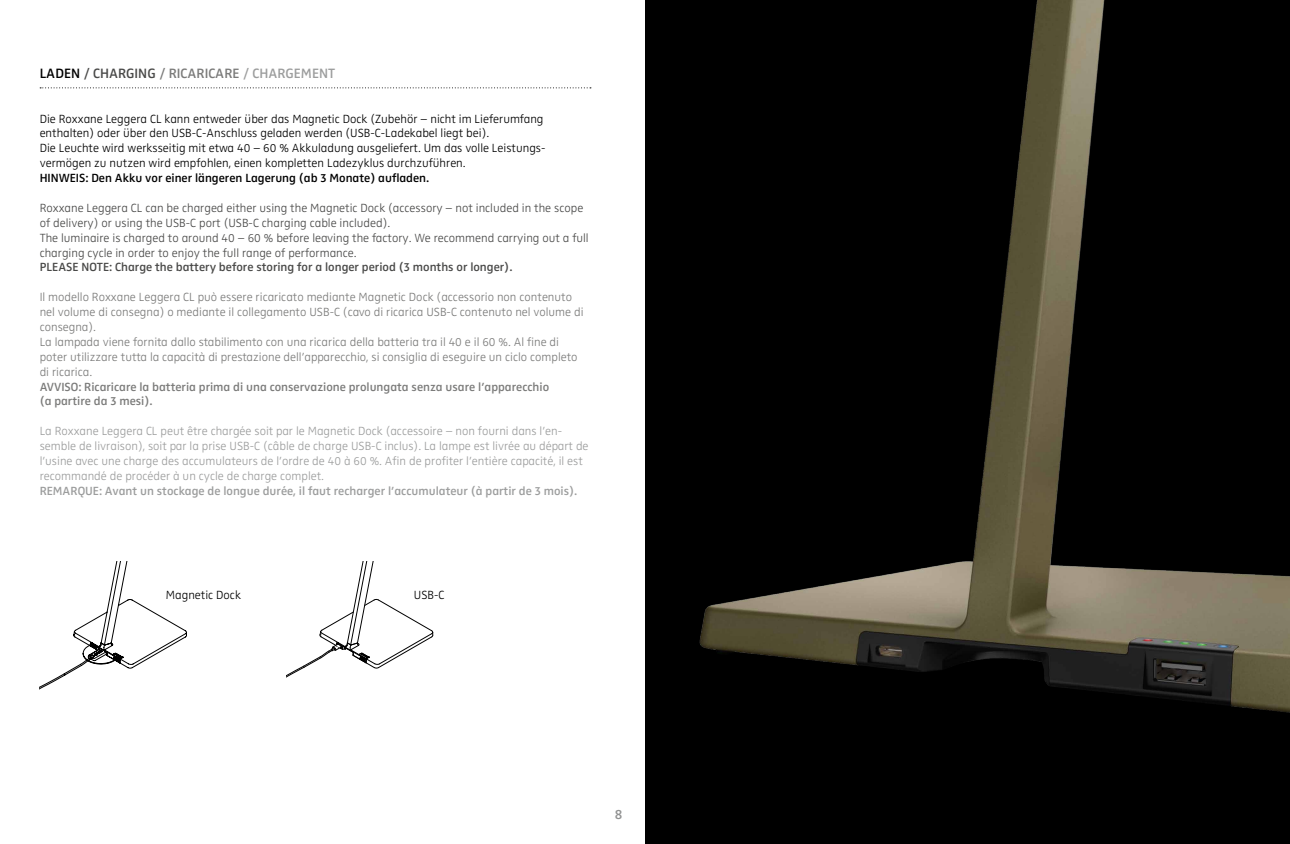
<style>
.page{position:relative;width:1290px;height:844px;background:#fff}
.page>*{position:absolute;margin:0;border:0;box-sizing:border-box;transform-origin:0 0}
.t1{font:14px "Zwo Semi Bold LF Plain Alt";color:#7b7b7a}
.t2{font:14px "Zwo Semi Bold LF Plain Alt";color:#9c9d9d}
.t3{font:14px "Zwo Semi Bold LF Plain Alt";color:#919292}
.t4{font:12.25px/14.9px "Zwo Light LF Plain Alt";color:#7b7b7a}
.t5{font:12.25px/14.9px "Zwo Light LF Plain Alt";color:#000}
.t6{font:12.25px/14.9px "Zwo Light LF Plain Alt";color:#9c9d9d}
.t7{font:12.25px/14.9px "Zwo Light LF Plain Alt";color:#494948}
.t8{font:12.25px/14.9px "Zwo Semi Bold LF Plain Alt";color:#7b7b7a}
.t9{font:12.25px "Zwo Semi Bold LF Plain Alt";color:#9c9d9d}
.t10{font:12.25px "Zwo Semi Bold LF Plain Alt";color:#494948}
.t11{font:12.25px "Zwo Semi Bold LF Plain Alt";color:#000}
.s1{color:#000}
.s2{color:#494948}
</style>
<div class="page">
<div style="left:645px;top:0;width:645px;height:843px;background:#000"></div>
<img style="left:699px;top:0;width:591px;height:713px">
<svg style="left:40px;top:561px;width:147px;height:128px"></svg>
<svg style="left:286px;top:561px;width:147px;height:117px"></svg>
<svg style="left:40px;top:87px;width:551px;height:1px"></svg>
<p class="t1" style="left:40px;top:65px;width:178px"><span class="s1">Laden</span> <span class="s2">/ Charging</span> / Ricaricare</p>
<p class="t2" style="left:243px;top:65px;width:93px">/ CHARGEMENT</p>
<p class="t5" style="left:40px;top:111px;width:507px">Die Roxxane Leggera CL kann entweder über das Magnetic Dock (Zubehör – nicht im Lieferumfang enthalten) oder über den USB-C-Anschluss geladen werden (USB-C-Ladekabel liegt bei).<br>Die Leuchte wird werksseitig mit etwa 40 – 60 % Akkuladung ausgeliefert. U m das volle Leistungs&shy;vermögen zu nutzen wird empfohlen, einen kompletten Ladezyklus durchzuführen.</p>
<p class="t11" style="left:40px;top:171px;width:20px">Hinwe</p>
<p class="t11" style="left:76px;top:171px;width:355px">is: Den Akku vor einer längeren Lagerung (ab 3 Monate) aufladen.</p>
<p class="t7" style="left:40px;top:200px;width:550px">Roxxane Leggera CL can be charged either using the Magnetic Dock (accessory – not included in the scope of delivery) or using the USB-C port (USB-C charging cable included).<br>The luminaire is charged to around 40 – 60 % before leaving the factory. We recommend carrying out a full charging cycle in order to enjoy the full range of performance.</p>
<p class="t10" style="left:40px;top:260px;width:474px">Please note: Charge the battery before storing for a longer period (3 months or longer).</p>
<p class="t4" style="left:40px;top:289px;width:545px">I l modello Roxxane Leggera CL può essere ricaricato mediante Magnetic Dock (accessorio non contenuto nel volume di consegna) o mediante il collegamento USB-C (cavo di ricarica USB-C contenuto nel volume di consegna).<br>La lampada viene fornita dallo stabilimento con una ricarica della batteria tra il 40 e il 60 %. Al fine di poter utilizzare tutta la capacità di prestazione dell’apparecchio, si consiglia di eseguire un ciclo completo di ricarica.</p>
<p class="t8" style="left:40px;top:379px;width:14px">AVVIS</p>
<p class="t8" style="left:40px;top:379px;width:511px;text-indent:31px">O: Ricaricare la batteria prima di una conservazione prolungata senza usare l’apparecchio (a partire da 3 mesi).</p>
<p class="t6" style="left:40px;top:423px;width:550px">La Roxxane Leggera CL peut être chargée soit par le Magnetic Dock (accessoire – non fourni dans l’en&shy;semble de livraison), soit par la prise USB-C (câble de charge USB-C inclus). La lampe est livrée au départ de l’usine avec une charge des accumulateurs de l’ordre de 40 à 60 %. Afin de profiter l’entière capacité, il est recommandé de procéder à un cycle de charge complet.</p>
<p class="t9" style="left:40px;top:483px;width:539px">REMARQUE: Avant un stockage de longue durée, il faut recharger l’accumulateur (à partir de 3 mois).</p>
<p class="t5" style="left:166px;top:587px;width:77px">Magnetic Dock</p>
<p class="t5" style="left:414px;top:587px;width:32px">USB-C</p>
<p class="t3" style="left:615px;top:806px;width:9px">8</p>
</div>
